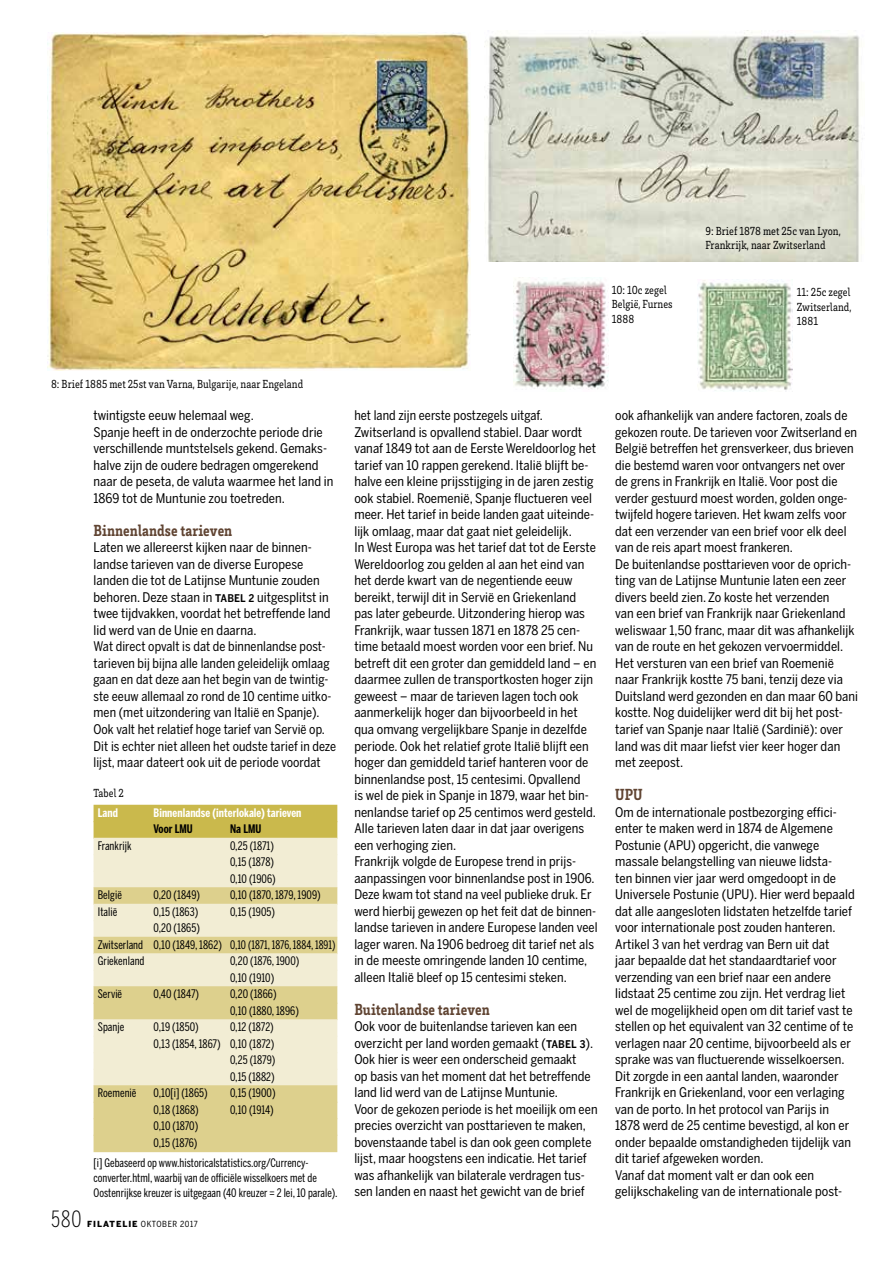
<style>
.page{position:relative;width:893px;height:1263px;background:#fff}
.page>*{position:absolute;margin:0;border:0;box-sizing:border-box;transform-origin:0 0}
.t1{font:300 22.2px "Benton Sans Comp";color:#000}
.t2{font:900 condensed 16.5px "Brix Slab";letter-spacing:.005em;color:#604432}
.t3{font:13.2px/16.5px "Benton Sans Cond";letter-spacing:.005em;color:#000}
.t4{font:condensed 12px/14.2px "Brix Slab";letter-spacing:.005em;color:#000}
.t5{font:11.7px/16.5px "Benton Sans Comp";letter-spacing:.005em;color:#000}
.t6{font:700 11.7px "Benton Sans Comp";letter-spacing:.005em;color:#fff}
.t7{font:700 11.7px "Benton Sans Comp";letter-spacing:.005em;color:#000}
.t8{font:8.4px "Benton Sans Cond";letter-spacing:.07em;color:#000}
.s1{font-family:"Benton Sans Cond Medium SC"}
.s2{font-family:"Benton Sans";font-weight:900}
</style>
<div class="page">
<div style="left:94px;top:805px;width:243px;height:17px;background:#cab94c"></div>
<div style="left:94px;top:821px;width:243px;height:18px;background:#cab94c"></div>
<div style="left:94px;top:838px;width:243px;height:17px;background:#f2edd4"></div>
<div style="left:94px;top:854px;width:243px;height:18px;background:#f2edd4"></div>
<div style="left:94px;top:871px;width:243px;height:17px;background:#f2edd4"></div>
<div style="left:94px;top:887px;width:243px;height:18px;background:#ddd08d"></div>
<div style="left:94px;top:904px;width:243px;height:17px;background:#f2edd4"></div>
<div style="left:94px;top:920px;width:243px;height:18px;background:#f2edd4"></div>
<div style="left:94px;top:937px;width:243px;height:17px;background:#ddd08d"></div>
<div style="left:94px;top:953px;width:243px;height:18px;background:#f2edd4"></div>
<div style="left:94px;top:970px;width:243px;height:17px;background:#f2edd4"></div>
<div style="left:94px;top:986px;width:243px;height:18px;background:#ddd08d"></div>
<div style="left:94px;top:1003px;width:243px;height:17px;background:#ddd08d"></div>
<div style="left:94px;top:1019px;width:243px;height:18px;background:#f2edd4"></div>
<div style="left:94px;top:1036px;width:243px;height:17px;background:#f2edd4"></div>
<div style="left:94px;top:1052px;width:243px;height:18px;background:#f2edd4"></div>
<div style="left:94px;top:1069px;width:243px;height:17px;background:#f2edd4"></div>
<div style="left:94px;top:1085px;width:243px;height:18px;background:#ddd08d"></div>
<div style="left:94px;top:1102px;width:243px;height:17px;background:#ddd08d"></div>
<div style="left:94px;top:1118px;width:243px;height:18px;background:#ddd08d"></div>
<div style="left:94px;top:1135px;width:243px;height:17px;background:#ddd08d"></div>
<img style="left:47px;top:33px;width:424px;height:338px">
<img style="left:485px;top:30px;width:378px;height:231px">
<img style="left:513px;top:279px;width:95px;height:111px">
<img style="left:697px;top:280px;width:95px;height:111px">
<p class="t4" style="left:705px;top:223px;width:137px">9: Brief 1878 met 25c van Lyon,<br>Frankrijk, naar Zwitserland</p>
<p class="t4" style="left:612px;top:282px;width:62px">10: 10c zegel<br>België, Furnes<br>1888</p>
<p class="t4" style="left:797px;top:285px;width:56px;text-align:justify">11: 25c zegel Zwitserland, 1881</p>
<p class="t4" style="left:51px;top:376px;width:254px">8: Brief 1885 met 25st van Varna, Bulgarije, naar Engeland</p>
<p class="t3" style="left:94px;top:407px;width:241px">twintigste eeuw helemaal weg.<br>Spanje heeft in de onderzochte periode drie verschillende muntstelsels gekend. Gemaks&shy;halve zijn de oudere bedragen omgerekend naar de peseta, de valuta waarmee het land in 1869 tot de Muntunie zou toetreden.</p>
<p class="t2" style="left:94px;top:520px;width:140px">Binnenlandse tarieven</p>
<p class="t3" style="left:94px;top:539px;width:244px">Laten we allereerst kijken naar de binnen&shy;landse tarieven van de diverse Europese landen die tot de Latijnse Muntunie zouden behoren. Deze staan in <span class="s1">TABEL 2</span> uitgesplitst in twee tijdvakken, voordat het betreffende land lid werd van de Unie en daarna.<br>Wat direct opvalt is dat de binnenlandse post&shy;tarieven bij bijna alle landen geleidelijk omlaag gaan en dat deze aan het begin van de twintig&shy;ste eeuw allemaal zo rond de 10 centime uitko&shy;men (met uitzondering van Italië en Spanje).<br>Ook valt het relatief hoge tarief van Servië op.<br>Dit is echter niet alleen het oudste tarief in deze lijst, maar dateert ook uit de periode voordat</p>
<p class="t4" style="left:94px;top:785px;width:32px">Tabel 2</p>
<p class="t6" style="left:98px;top:806px;width:22px">Land</p>
<p class="t6" style="left:154px;top:806px;width:149px">Binnenlandse (interlokale) tarieven</p>
<p class="t7" style="left:154px;top:822px;width:41px">Voor LMU</p>
<p class="t7" style="left:230px;top:822px;width:33px">Na LMU</p>
<p class="t5" style="left:98px;top:837px;width:35px">Frankrijk</p>
<p class="t5" style="left:230px;top:837px;width:47px">0,25 (1871)<br>0,15 (1878)<br>0,10 (1906)</p>
<p class="t5" style="left:98px;top:887px;width:26px">België</p>
<p class="t5" style="left:154px;top:887px;width:48px">0,20 (1849)</p>
<p class="t5" style="left:230px;top:887px;width:92px">0,10 (1870, 1879, 1909)</p>
<p class="t5" style="left:98px;top:903px;width:21px">Italië</p>
<p class="t5" style="left:154px;top:903px;width:46px">0,15 (1863)</p>
<p class="t5" style="left:230px;top:903px;width:46px">0,15 (1905)</p>
<p class="t5" style="left:98px;top:920px;width:239px;text-indent:56px">0,20 (1865)<br>Zwitserland 0,10 (1849, 1862) 0,10 (1871, 1876, 1884, 1891)<br>Griekenland</p>
<p class="t5" style="left:230px;top:953px;width:71px">0,20 (1876, 1900)<br>0,10 (1910)</p>
<p class="t5" style="left:98px;top:986px;width:26px">Servië</p>
<p class="t5" style="left:154px;top:986px;width:47px">0,40 (1847)</p>
<p class="t5" style="left:230px;top:986px;width:70px">0,20 (1866)<br>0,10 (1880, 1896)</p>
<p class="t5" style="left:98px;top:1019px;width:28px">Spanje</p>
<p class="t5" style="left:154px;top:1019px;width:47px">0,19 (1850)</p>
<p class="t5" style="left:154px;top:1019px;width:123px;text-align:right">0,12 (1872)<br>0,13 (1854, 1867) 0,10 (1872)<br>0,25 (1879)<br>0,15 (1882)</p>
<p class="t5" style="left:98px;top:1085px;width:40px">Roemenië</p>
<p class="t5" style="left:154px;top:1085px;width:56px">0,10[i] (1865)</p>
<p class="t5" style="left:230px;top:1085px;width:47px">0,15 (1900)</p>
<p class="t5" style="left:154px;top:1101px;width:47px">0,18 (1868)</p>
<p class="t5" style="left:230px;top:1101px;width:45px">0,10 (1914)</p>
<p class="t5" style="left:154px;top:1118px;width:46px">0,10 (1870)<br>0,15 (1876)</p>
<p class="t5" style="left:94px;top:1155px;width:246px;line-height:15px">[i] Gebaseerd op www.historicalstatistics.org/Currency&shy;converter.html, waarbij van de officiële wisselkoers met de<br>Oostenrijkse kreuzer is uitgegaan (40 kreuzer = 2 lei, 10 parale).</p>
<h1 class="t1" style="left:51px;top:1206px;width:32px">580</h1>
<p class="t8" style="left:87px;top:1218px;width:112px"><span class="s2">FILATELIE</span> oktober 2017</p>
<p class="t3" style="left:354px;top:407px;width:245px">het land zijn eerste postzegels uitgaf.<br>Zwitserland is opvallend stabiel. Daar wordt vanaf 1849 tot aan de Eerste Wereldoorlog het tarief van 10 rappen gerekend. Italië blijft be&shy;halve een kleine prijsstijging in de jaren zestig ook stabiel. Roemenië, Spanje fluctueren veel meer. Het tarief in beide landen gaat uiteinde&shy;lijk omlaag, maar dat gaat niet geleidelijk.<br>In West Europa was het tarief dat tot de Eerste Wereldoorlog zou gelden al aan het eind van het derde kwart van de negentiende eeuw bereikt, terwijl dit in Servië en Griekenland pas later gebeurde. Uitzondering hierop was Frankrijk, waar tussen 1871 en 1878 25 cen&shy;time betaald moest worden voor een brief. Nu betreft dit een groter dan gemiddeld land – en daarmee zullen de transportkosten hoger zijn geweest – maar de tarieven lagen toch ook aanmerkelijk hoger dan bijvoorbeeld in het qua omvang vergelijkbare Spanje in dezelfde periode. Ook het relatief grote Italië blijft een hoger dan gemiddeld tarief hanteren voor de binnenlandse post, 15 centesimi. Opvallend<br>is wel de piek in Spanje in 1879, waar het bin&shy;nenlandse tarief op 25 centimos werd gesteld.<br>Alle tarieven laten daar in dat jaar overigens een verhoging zien.<br>Frankrijk volgde de Europese trend in prijs&shy;aanpassingen voor binnenlandse post in 1906.<br>Deze kwam tot stand na veel publieke druk. Er werd hierbij gewezen op het feit dat de binnen&shy;landse tarieven in andere Europese landen veel lager waren. Na 1906 bedroeg dit tarief net als in de meeste omringende landen 10 centime, alleen Italië bleef op 15 centesimi steken.</p>
<p class="t2" style="left:354px;top:998px;width:137px">Buitenlandse tarieven</p>
<p class="t3" style="left:354px;top:1017px;width:245px">Ook voor de buitenlandse tarieven kan een overzicht per land worden gemaakt (<span class="s1">TABEL 3</span>).<br>Ook hier is weer een onderscheid gemaakt<br>op basis van het moment dat het betreffende land lid werd van de Latijnse Muntunie.<br>Voor de gekozen periode is het moeilijk om een precies overzicht van posttarieven te maken, bovenstaande tabel is dan ook geen complete lijst, maar hoogstens een indicatie. Het tarief was afhankelijk van bilaterale verdragen tus&shy;sen landen en naast het gewicht van de brief</p>
<p class="t3" style="left:615px;top:407px;width:244px">ook afhankelijk van andere factoren, zoals de gekozen route. De tarieven voor Zwitserland en België betreffen het grensverkeer, dus brieven die bestemd waren voor ontvangers net over de grens in Frankrijk en Italië. Voor post die verder gestuurd moest worden, golden onge&shy;twijfeld hogere tarieven. Het kwam zelfs voor dat een verzender van een brief voor elk deel van de reis apart moest frankeren.<br>De buitenlandse posttarieven voor de oprich&shy;ting van de Latijnse Muntunie laten een zeer divers beeld zien. Zo koste het verzenden<br>van een brief van Frankrijk naar Griekenland weliswaar 1,50 franc, maar dit was afhankelijk van de route en het gekozen vervoermiddel.<br>Het versturen van een brief van Roemenië naar Frankrijk kostte 75 bani, tenzij deze via Duitsland werd gezonden en dan maar 60 bani kostte. Nog duidelijker werd dit bij het post&shy;tarief van Spanje naar Italië (Sardinië): over land was dit maar liefst vier keer hoger dan met zeepost.</p>
<p class="t2" style="left:615px;top:784px;width:29px">UPU</p>
<p class="t3" style="left:615px;top:803px;width:241px">Om de internationale postbezorging effici&shy;ënter te maken werd in 1874 de Algemene Postunie (APU) opgericht, die vanwege massale belangstelling van nieuwe lidsta-<br>ten binnen vier jaar werd omgedoopt in de Universele Postunie (UPU). Hier werd bepaald dat alle aangesloten lidstaten hetzelfde tarief voor internationale post zouden hanteren.<br>Artikel 3 van het verdrag van Bern uit dat<br>jaar bepaalde dat het standaardtarief voor verzending van een brief naar een andere lidstaat 25 centime zou zijn. Het verdrag liet wel de mogelijkheid open om dit tarief vast te stellen op het equivalent van 32 centime of te verlagen naar 20 centime, bijvoorbeeld als er sprake was van fluctuerende wisselkoersen.<br>Dit zorgde in een aantal landen, waaronder Frankrijk en Griekenland, voor een verlaging van de porto. In het protocol van Parijs in 1878 werd de 25 centime bevestigd, al kon er onder bepaalde omstandigheden tijdelijk van dit tarief afgeweken worden.<br>Vanaf dat moment valt er dan ook een gelijkschakeling van de internationale post-</p>
</div>
